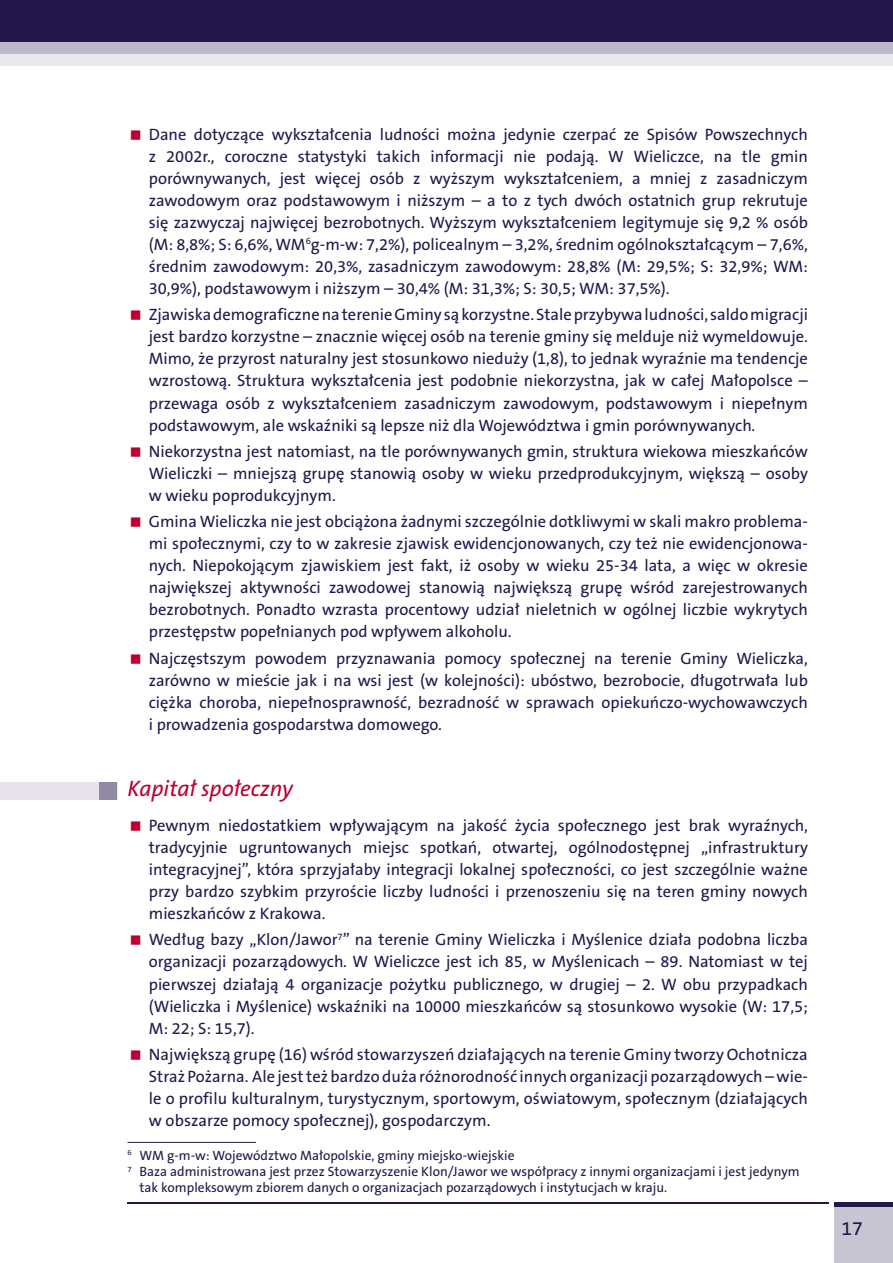
<style>
.page{position:relative;width:893px;height:1263px;background:#fff}
.page>*{position:absolute;margin:0;border:0;box-sizing:border-box;transform-origin:0 0}
.t1{font:italic 22.5px "The Sans CE B5";color:#b90035}
.t2{font:19.5px "The Sans CE B5 Plain";color:#23164b}
.t3{font:16.5px/22px "The Sans CE B5 Plain";color:#23164b;text-align:justify}
.t4{font:13.5px "The Sans CE B5 Plain";color:#23164b}
</style>
<div class="page">
<div style="left:834px;top:1203px;width:59px;height:60px;background:#c8c5d2"></div>
<div style="left:0;top:0;width:893px;height:43px;background:#23164b"></div>
<hr style="left:834px;top:1202px;width:59px;height:4px;background:#23164b">
<div style="left:0;top:43px;width:893px;height:11px;background:#bdb9c9"></div>
<div style="left:0;top:54px;width:893px;height:12px;background:#e9e8ed"></div>
<hr style="left:128px;top:1202px;width:701px;height:1px;background:#23164b">
<hr style="left:128px;top:1142px;width:128px;height:1px;background:#23164b">
<div style="left:0;top:782px;width:117px;height:18px;background:#e7e5eb"></div>
<div style="left:99px;top:782px;width:18px;height:18px;background:#918aa5"></div>
<p class="t3" style="left:149px;top:124px;width:661px">Dane dotyczące wykształcenia ludności można jedynie czerpać ze Spisów Powszechnych z 2002r., coroczne statystyki takich informacji nie podają. W Wieliczce, na tle gmin porównywanych, jest więcej osób z wyższym wykształceniem, a mniej z zasadniczym zawodowym oraz podstawowym i niższym – a to z tych dwóch ostatnich grup rekrutuje się zazwyczaj najwięcej bezrobotnych. Wyższym wykształceniem legitymuje się 9,2 % osób (M: 8,8%; S: 6,6%, WM<sup>6</sup>g-m-w: 7,2%), policealnym – 3,2%, średnim ogólnokształcącym – 7,6%, średnim zawodowym: 20,3%, zasadniczym zawodowym: 28,8% (M: 29,5%; S: 32,9%; WM:<br>30,9%), podstawowym i niższym – 30,4% (M: 31,3%; S: 30,5; WM: 37,5%).</p>
<p class="t3" style="left:149px;top:305px;width:661px">Zjawiska demograficzne na terenie Gminy są korzystne. Stale przybywa ludności, saldo migracji jest bardzo korzystne – znacznie więcej osób na terenie gminy się melduje niż wymeldowuje.<br>Mimo, że przyrost naturalny jest stosunkowo nieduży (1,8), to jednak wyraźnie ma tendencje wzrostową. Struktura wykształcenia jest podobnie niekorzystna, jak w całej Małopolsce – przewaga osób z wykształceniem zasadniczym zawodowym, podstawowym i niepełnym podstawowym, ale wskaźniki są lepsze niż dla Województwa i gmin porównywanych.</p>
<p class="t3" style="left:149px;top:441px;width:661px">Niekorzystna jest natomiast, na tle porównywanych gmin, struktura wiekowa mieszkańców Wieliczki – mniejszą grupę stanowią osoby w wieku przedprodukcyjnym, większą – osoby w wieku poprodukcyjnym.</p>
<p class="t3" style="left:149px;top:512px;width:661px">Gmina Wieliczka nie jest obciążona żadnymi szczególnie dotkliwymi w skali makro problema&shy;mi społecznymi, czy to w zakresie zjawisk ewidencjonowanych, czy też nie ewidencjonowa&shy;nych. Niepokojącym zjawiskiem jest fakt, iż osoby w wieku 25-34 lata, a więc w okresie największej aktywności zawodowej stanowią największą grupę wśród zarejestrowanych bezrobotnych. Ponadto wzrasta procentowy udział nieletnich w ogólnej liczbie wykrytych przestępstw popełnianych pod wpływem alkoholu.</p>
<p class="t3" style="left:149px;top:648px;width:661px">Najczęstszym powodem przyznawania pomocy społecznej na terenie Gminy Wieliczka, zarówno w mieście jak i na wsi jest (w kolejności): ubóstwo, bezrobocie, długotrwała lub ciężka choroba, niepełnosprawność, bezradność w sprawach opiekuńczo-wychowawczych i prowadzenia gospodarstwa domowego.</p>
<h1 class="t1" style="left:128px;top:776px;width:167px">Kapitał społeczny</h1>
<p class="t3" style="left:149px;top:815px;width:661px">Pewnym niedostatkiem wpływającym na jakość życia społecznego jest brak wyraźnych, tradycyjnie ugruntowanych miejsc spotkań, otwartej, ogólnodostępnej „infrastruktury integracyjnej”, która sprzyjałaby integracji lokalnej społeczności, co jest szczególnie ważne przy bardzo szybkim przyroście liczby ludności i przenoszeniu się na teren gminy nowych mieszkańców z Krakowa.</p>
<p class="t3" style="left:149px;top:930px;width:661px">Według bazy „Klon/Jawor<sup>7</sup>” na terenie Gminy Wieliczka i Myślenice działa podobna liczba organizacji pozarządowych. W Wieliczce jest ich 85, w Myślenicach – 89. Natomiast w tej pierwszej działają 4 organizacje pożytku publicznego, w drugiej – 2. W obu przypadkach (Wieliczka i Myślenice) wskaźniki na 10000 mieszkańców są stosunkowo wysokie (W: 17,5; M: 22; S: 15,7).</p>
<p class="t3" style="left:149px;top:1044px;width:661px">Największą grupę (16) wśród stowarzyszeń działających na terenie Gminy tworzy Ochotnicza Straż Pożarna. Ale jest też bardzo duża różnorodność innych organizacji pozarządowych – wie&shy;le o profilu kulturalnym, turystycznym, sportowym, oświatowym, społecznym (działających w obszarze pomocy społecznej), gospodarczym.</p>
<p class="t4" style="left:128px;top:1148px;width:388px"><sup>6</sup> WM g-m-w: Województwo Małopolskie, gminy miejsko-wiejskie</p>
<p class="t4" style="left:128px;top:1164px;width:674px"><sup>7</sup> Baza administrowana jest przez Stowarzyszenie Klon/Jawor we współpracy z innymi organizacjami i jest jedynym</p>
<p class="t4" style="left:140px;top:1180px;width:529px">tak kompleksowym zbiorem danych o organizacjach pozarządowych i instytucjach w kraju.</p>
<p class="t2" style="left:841px;top:1218px;width:23px">17</p>
</div>
